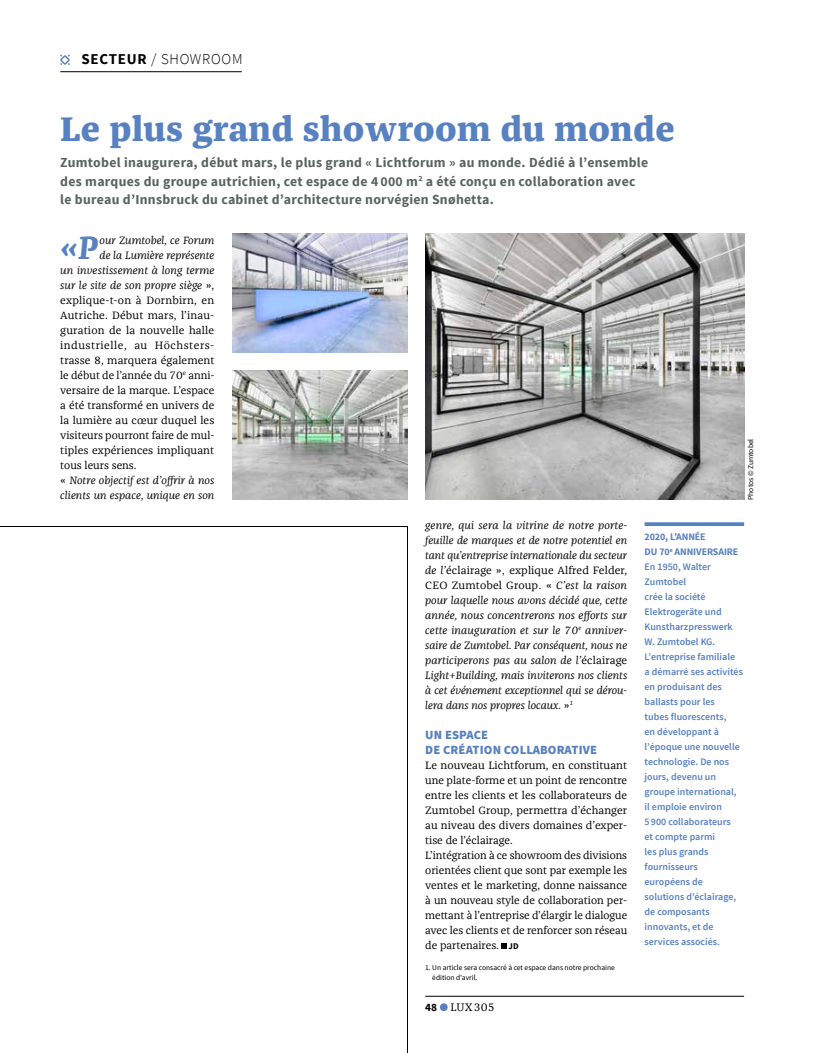
<style>
.page{position:relative;width:815px;height:1053px;background:#fff}
.page>*{position:absolute;margin:0;border:0;box-sizing:border-box;transform-origin:0 0}
.t1{font:800 35px "Franziska Offc";letter-spacing:.01em;color:#5881c1}
.t2{font:italic 700 33.5px "Franziska Offc";color:#5881c1}
.t3{font:300 15px "Source Sans Pro";letter-spacing:.05em;color:#000}
.t4{font:700 13.75px/18.8px "Source Sans Pro";letter-spacing:.02em;color:#596461}
.t5{font:900 12.5px/15px "Source Sans Pro";letter-spacing:.01em;color:#5881c1}
.t6{font:11.25px "Franziska Offc";color:#000}
.t7{font:11px/15px "Franziska Offc";color:#000}
.t8{font:italic 11px/15px "Franziska Offc";color:#000;text-align:justify}
.t9{font:11px "Franziska Offc";letter-spacing:.02em;color:#000}
.t10{font:11px "Franziska Offc";letter-spacing:.045em;color:#000}
.t11{font:600 10px/15px "Source Sans Pro";color:#5881c1}
.t12{font:7.5px/10px "Source Sans Pro";color:#000}
.s1{font-weight:700}
.s2{font-style:normal}
.s3{font-family:"Arial";font-style:normal}
.s4{font-family:"Source Sans Pro";font-weight:700;font-size:8.75px}
.s5{font-family:"Source Sans Pro";font-weight:700}
</style>
<div class="page">
<hr style="left:60px;top:71px;width:182px;height:1px;background:#000">
<svg style="left:60px;top:55px;width:10px;height:10px"></svg>
<svg style="left:645px;top:522px;width:99px;height:4px"></svg>
<img style="left:425px;top:233px;width:319px;height:267px">
<img style="left:232px;top:233px;width:175px;height:119px">
<img style="left:232px;top:370px;width:175px;height:130px">
<hr style="left:407px;top:526px;width:1px;height:526px;background:#000">
<hr style="left:0;top:526px;width:408px;height:1px;background:#000">
<svg style="left:501px;top:943px;width:6px;height:6px"></svg>
<div style="left:440px;top:1003px;width:8px;height:8px;background:#5881c1;border-radius:50%"></div>
<hr style="left:425px;top:995px;width:319px;height:1px;background:#000">
<h3 class="t3" style="left:81px;top:50px;width:163px"><span class="s1">SECTEUR</span> / SHOWROOM</h3>
<h1 class="t1" style="left:60px;top:109px;width:616px">Le plus grand showroom du monde</h1>
<p class="t4" style="left:60px;top:153px;width:589px">Zumtobel inaugurera, début mars, le plus grand « Lichtforum » au monde. Dédié à l’ensemble des marques du groupe autrichien, cet espace de 4 000 m<sup>2</sup> a été conçu en collaboration avec le bureau d’Innsbruck du cabinet d’architecture norvégien Snøhetta.</p>
<h2 class="t2" style="left:60px;top:228px;width:40px">«P</h2>
<p class="t8" style="left:100px;top:233px;width:116px">our Zumtobel, ce Forum</p>
<p class="t8" style="left:100px;top:248px;width:116px">de la Lumière représente</p>
<p class="t8" style="left:60px;top:263px;width:156px">un investissement à long terme</p>
<p class="t8" style="left:60px;top:278px;width:156px">sur le site de son propre siège <span class="s2">»,</span></p>
<p class="t9" style="left:60px;top:294px;width:156px">explique-t-on à Dornbirn, en</p>
<p class="t7" style="left:60px;top:308px;width:156px">Autriche. Début mars, l’inau-</p>
<p class="t7" style="left:60px;top:323px;width:156px">guration de la nouvelle halle</p>
<p class="t10" style="left:60px;top:339px;width:156px">industrielle, au Höchsters-</p>
<p class="t7" style="left:60px;top:353px;width:156px">trasse 8, marquera également</p>
<p class="t7" style="left:60px;top:368px;width:156px">le début de l’année du 70<sup>e</sup> anni-</p>
<p class="t7" style="left:60px;top:383px;width:156px">versaire de la marque. L’espace</p>
<p class="t7" style="left:60px;top:398px;width:156px">a été transformé en univers de</p>
<p class="t7" style="left:60px;top:413px;width:156px">la lumière au cœur duquel les</p>
<p class="t7" style="left:60px;top:428px;width:156px">visiteurs pourront faire de mul-</p>
<p class="t7" style="left:60px;top:443px;width:156px">tiples expériences impliquant</p>
<p class="t7" style="left:60px;top:458px;width:78px">tous leurs sens.</p>
<p class="t8" style="left:60px;top:473px;width:156px"><span class="s2">«</span> Notre objectif est d’offrir à nos</p>
<p class="t8" style="left:60px;top:488px;width:156px">clients un espace, unique en son</p>
<p class="t12" style="left:746px;top:500px;width:63px;rotate:-90deg">Photos © Zumtobel</p>
<p class="t8" style="left:425px;top:518px;width:204px">genre, qui sera la vitrine de notre porte&shy;feuille de marques et de notre potentiel en tant qu’entreprise internationale du secteur de l’<span class="s2">éclairage »</span><span class="s3">,</span> <span class="s2">explique Alfred Felder, CEO Zumtobel Group</span><span class="s3">.</span> <span class="s2">«</span> C’est la raison pour laquelle nous avons décidé que, cette année, nous concentrerons nos efforts sur cette inauguration et sur le 70<sup>e</sup> anniver&shy;saire de Zumtobel. Par conséquent, nous ne participerons pas au salon de l’<span class="s2">éclairage </span>Light+Building, mais inviterons nos clients à cet événement exceptionnel qui se dérou&shy;lera dans nos propres locaux. <span class="s2">»</span><sup>1</sup></p>
<p class="t5" style="left:425px;top:727px;width:173px">UN ESPACE<br>DE CRÉATION COLLABORATIVE</p>
<p class="t7" style="left:425px;top:758px;width:204px">Le nouveau Lichtforum, en constituant une plate-forme et un point de rencontre entre les clients et les collaborateurs de Zumtobel Group, permettra d’échanger au niveau des divers domaines d’exper&shy;tise de l’éclairage.<br>L’intégration à ce showroom des divisions orientées client que sont par exemple les ventes et le marketing, donne naissance à un nouveau style de collaboration per&shy;mettant à l’entreprise d’élargir le dialogue avec les clients et de renforcer son réseau de partenaires. <span class="s4">JD</span></p>
<p class="t12" style="left:432px;top:962px;width:184px;text-indent:-7px">1. Un article sera consacré à cet espace dans notre prochaine édition d’avril.</p>
<p class="t6" style="left:425px;top:1000px;width:71px"><span class="s5">48</span> LUX305</p>
<p class="t11" style="left:645px;top:529px;width:100px"><span class="s1">2020, L’ANNÉE<br>DU 70</span><sup>e</sup> <span class="s1">ANNIVERSAIRE<br></span>En 1950, Walter<br>Zumtobel<br>crée la société<br>Elektrogeräte und<br>Kunstharzpresswerk<br>W. Zumtobel KG.<br>L’entreprise familiale<br>a démarré ses activités en produisant des ballasts pour les<br>tubes fluorescents,<br>en développant à l’époque une nouvelle technologie. De nos jours, devenu un groupe international, il emploie environ<br>5900 collaborateurs<br>et compte parmi<br>les plus grands fournisseurs européens de solutions d’éclairage, de composants innovants, et de services associés.</p>
</div>
